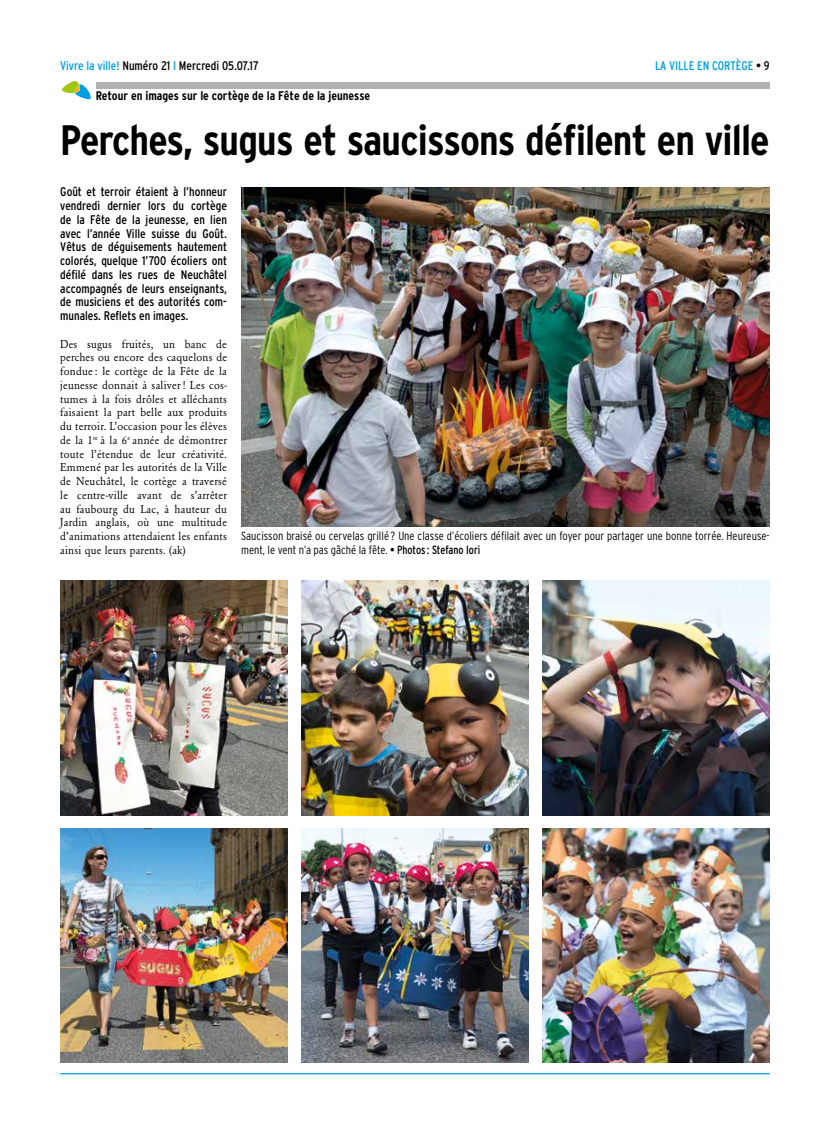
<style>
.page{position:relative;width:830px;height:1134px;background:#fff}
.page>*{position:absolute;margin:0;border:0;box-sizing:border-box;transform-origin:0 0}
.t1{font:700 condensed 42.5px "Interstate";letter-spacing:-.02em;color:#000}
.t2{font:condensed 12.5px/13.8px "Interstate";color:#000;text-align:justify}
.t3{font:700 condensed 12.5px "Interstate";color:#000}
.t4{font:condensed 12.5px "Interstate";color:#009fe3}
.t5{font:300 condensed 11.88px/13.8px "Interstate";color:#000}
.t6{font:11.25px/13.8px "Garamond BE";letter-spacing:.02em;color:#000;text-align:justify;scale:.95 1}
.s1{color:#009fe3}
.s2{color:#000}
.s3{font-weight:400}
</style>
<div class="page">
<hr style="left:60px;top:1073px;width:709px;height:1px;background:#009fe3">
<div style="left:96px;top:83px;width:673px;height:6px;background:#b3b2b2"></div>
<svg style="left:62px;top:81px;width:29px;height:18px"></svg>
<img style="left:241px;top:187px;width:528px;height:339px">
<img style="left:301px;top:581px;width:227px;height:234px">
<img style="left:301px;top:829px;width:227px;height:234px">
<img style="left:60px;top:581px;width:227px;height:234px">
<img style="left:60px;top:829px;width:227px;height:234px">
<img style="left:542px;top:581px;width:227px;height:234px">
<img style="left:542px;top:829px;width:227px;height:234px">
<p class="t2" style="left:60px;top:59px;width:200px"><span class="s1">Vivre la ville!</span> Numéro 21 <span class="s1">I</span> Mercredi 05.07.17</p>
<p class="t4" style="left:654px;top:59px;width:116px">LA VILLE EN CORTÈGE <span class="s2">• 9</span></p>
<p class="t3" style="left:96px;top:89px;width:276px">Retour en images sur le cortège de la Fête de la jeunesse</p>
<h1 class="t1" style="left:60px;top:116px;width:710px">Perches, sugus et saucissons défilent en ville</h1>
<p class="t2" style="left:60px;top:185px;width:168px">Goût et terroir étaient à l’honneur vendredi dernier lors du cortège de la Fête de la jeunesse, en lien avec l’année Ville suisse du Goût.<br>Vêtus de déguisements hautement colorés, quelque 1’700 écoliers ont défilé dans les rues de Neuchâtel accompagnés de leurs enseignants, de musiciens et des autorités com&shy;munales. Reflets en images.</p>
<p class="t6" style="left:60px;top:337px;width:177px">Des sugus fruités, un banc de perches ou encore des caquelons de fondue : le cortège de la Fête de la jeunesse donnait à saliver! Les cos&shy;tumes à la fois drôles et alléchants faisaient la part belle aux produits du terroir. L’occasion pour les élèves de la 1<sup>re</sup> à la 6<sup>e</sup> année de démontrer toute l’étendue de leur créativité.<br>Emmené par les autorités de la Ville de Neuchâtel, le cortège a traversé le centre-ville avant de s’arrêter au faubourg du Lac, à hauteur du Jardin anglais, où une multitude d’animations attendaient les enfants ainsi que leurs parents. (ak)</p>
<p class="t5" style="left:241px;top:529px;width:529px">Saucisson braisé ou cervelas grillé ? Une classe d’écoliers défilait avec un foyer pour partager une bonne torrée. Heureuse&shy;ment, le vent n’a pas gâché la fête. <span class="s3">• Photos: Stefano Iori</span></p>
</div>
